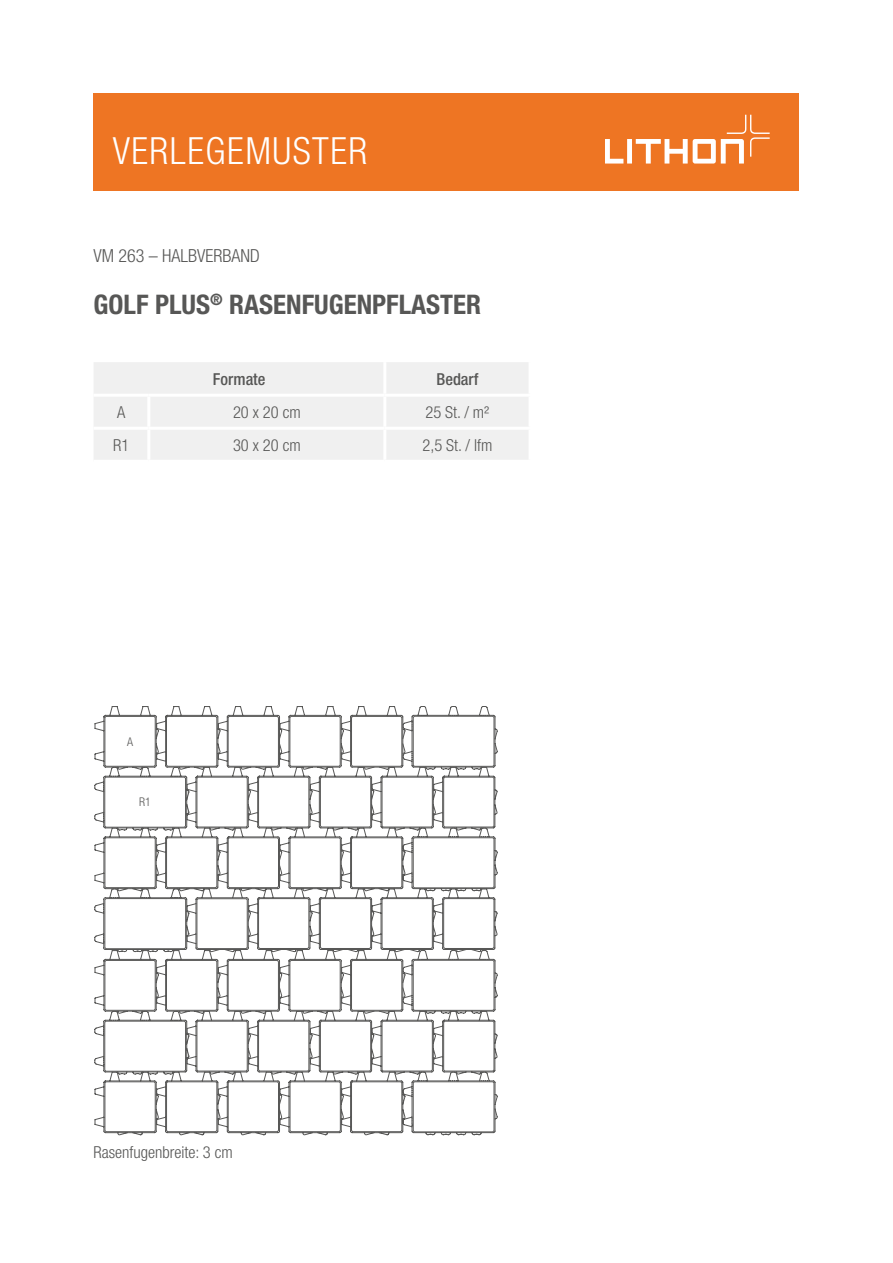
<style>
.page{position:relative;width:893px;height:1263px;background:#fff}
.page>*{position:absolute;margin:0;border:0;box-sizing:border-box;transform-origin:0 0}
.t1{font:300 condensed 37.5px "Helvetica Neue LT Pro";letter-spacing:.04em;color:#fff}
.t2{font:700 condensed 27px "Helvetica Neue LT Std";color:#575756}
.t3{font:300 condensed 18px "Helvetica Neue LT Pro";color:#575756}
.t4{font:300 condensed 16.5px "Helvetica Neue LT Pro";color:#575756}
.t5{font:500 condensed 16.5px "Helvetica Neue LT Pro";color:#575756}
.t6{font:300 condensed 12px "Helvetica Neue LT Pro";color:#575756}
</style>
<div class="page">
<div style="left:94px;top:94px;width:705px;height:97px;background:#ee7523"></div>
<svg style="left:605px;top:115px;width:165px;height:49px"></svg>
<svg style="left:95px;top:706px;width:403px;height:429px"></svg>
<div style="left:105px;top:1021px;width:81px;height:50px;background:#fff;border-radius:2px"></div>
<div style="left:105px;top:1021px;width:81px;height:50px;border:1px solid #575756;border-radius:2px"></div>
<div style="left:413px;top:960px;width:81px;height:50px;background:#fff;border-radius:2px"></div>
<div style="left:413px;top:960px;width:81px;height:50px;border:1px solid #575756;border-radius:2px"></div>
<div style="left:413px;top:1082px;width:81px;height:50px;background:#fff;border-radius:2px"></div>
<div style="left:413px;top:1081px;width:81px;height:51px;border:1px solid #575756;border-radius:2px"></div>
<div style="left:105px;top:960px;width:50px;height:50px;background:#fff;border-radius:2px"></div>
<div style="left:105px;top:960px;width:50px;height:50px;border:1px solid #575756;border-radius:2px"></div>
<div style="left:166px;top:960px;width:51px;height:50px;background:#fff;border-radius:2px"></div>
<div style="left:166px;top:960px;width:51px;height:50px;border:1px solid #575756;border-radius:2px"></div>
<div style="left:228px;top:960px;width:50px;height:50px;background:#fff;border-radius:2px"></div>
<div style="left:228px;top:960px;width:51px;height:50px;border:1px solid #575756;border-radius:2px"></div>
<div style="left:290px;top:960px;width:50px;height:50px;background:#fff;border-radius:2px"></div>
<div style="left:290px;top:960px;width:50px;height:50px;border:1px solid #575756;border-radius:2px"></div>
<div style="left:351px;top:960px;width:51px;height:50px;background:#fff;border-radius:2px"></div>
<div style="left:351px;top:960px;width:51px;height:50px;border:1px solid #575756;border-radius:2px"></div>
<div style="left:444px;top:1021px;width:50px;height:50px;background:#fff;border-radius:2px"></div>
<div style="left:443px;top:1021px;width:51px;height:50px;border:1px solid #575756;border-radius:2px"></div>
<div style="left:382px;top:1021px;width:50px;height:50px;background:#fff;border-radius:2px"></div>
<div style="left:382px;top:1021px;width:51px;height:50px;border:1px solid #575756;border-radius:2px"></div>
<div style="left:320px;top:1021px;width:51px;height:50px;background:#fff;border-radius:2px"></div>
<div style="left:320px;top:1021px;width:51px;height:50px;border:1px solid #575756;border-radius:2px"></div>
<div style="left:259px;top:1021px;width:50px;height:50px;background:#fff;border-radius:2px"></div>
<div style="left:258px;top:1021px;width:51px;height:50px;border:1px solid #575756;border-radius:2px"></div>
<div style="left:197px;top:1021px;width:50px;height:50px;background:#fff;border-radius:2px"></div>
<div style="left:197px;top:1021px;width:50px;height:50px;border:1px solid #575756;border-radius:2px"></div>
<div style="left:105px;top:1082px;width:50px;height:50px;background:#fff;border-radius:2px"></div>
<div style="left:105px;top:1081px;width:50px;height:51px;border:1px solid #575756;border-radius:2px"></div>
<div style="left:167px;top:1082px;width:50px;height:50px;background:#fff;border-radius:2px"></div>
<div style="left:166px;top:1081px;width:51px;height:51px;border:1px solid #575756;border-radius:2px"></div>
<div style="left:228px;top:1082px;width:50px;height:50px;background:#fff;border-radius:2px"></div>
<div style="left:228px;top:1081px;width:51px;height:51px;border:1px solid #575756;border-radius:2px"></div>
<div style="left:290px;top:1082px;width:50px;height:50px;background:#fff;border-radius:2px"></div>
<div style="left:290px;top:1081px;width:51px;height:51px;border:1px solid #575756;border-radius:2px"></div>
<div style="left:351px;top:1082px;width:51px;height:50px;background:#fff;border-radius:2px"></div>
<div style="left:351px;top:1081px;width:51px;height:51px;border:1px solid #575756;border-radius:2px"></div>
<div style="left:94px;top:362px;width:434px;height:98px;background:#f0f0f0"></div>
<hr style="left:147px;top:397px;width:3px;height:30px;background:#fff">
<hr style="left:94px;top:427px;width:55px;height:3px;background:#fff">
<hr style="left:149px;top:427px;width:236px;height:3px;background:#fff">
<hr style="left:147px;top:430px;width:3px;height:30px;background:#fff">
<hr style="left:94px;top:394px;width:55px;height:3px;background:#fff">
<hr style="left:149px;top:394px;width:236px;height:3px;background:#fff">
<hr style="left:383px;top:362px;width:3px;height:32px;background:#fff">
<hr style="left:385px;top:394px;width:146px;height:3px;background:#fff">
<hr style="left:383px;top:397px;width:3px;height:30px;background:#fff">
<hr style="left:383px;top:430px;width:3px;height:30px;background:#fff">
<hr style="left:385px;top:427px;width:146px;height:3px;background:#fff">
<h1 class="t1" style="left:113px;top:129px;width:256px">VERLEGEMUSTER</h1>
<p class="t3" style="left:94px;top:245px;width:168px">VM 263 – HALBVERBAND</p>
<h2 class="t2" style="left:94px;top:288px;width:389px">GOLF PLUS<sup>®</sup> RASENFUGENPFLASTER</h2>
<p class="t5" style="left:213px;top:369px;width:54px">Formate</p>
<p class="t5" style="left:436px;top:369px;width:43px">Bedarf</p>
<p class="t4" style="left:117px;top:402px;width:10px">A</p>
<p class="t4" style="left:233px;top:402px;width:69px">20 x 20 cm</p>
<p class="t4" style="left:425px;top:402px;width:66px">25 St. / m²</p>
<p class="t4" style="left:113px;top:435px;width:18px">R1</p>
<p class="t4" style="left:233px;top:435px;width:69px">30 x 20 cm</p>
<p class="t4" style="left:422px;top:435px;width:71px">2,5 St. / lfm</p>
<p class="t6" style="left:127px;top:734px;width:7px">A</p>
<p class="t6" style="left:139px;top:795px;width:13px">R1</p>
<p class="t4" style="left:94px;top:1142px;width:141px">Rasenfugenbreite: 3 cm</p>
</div>
